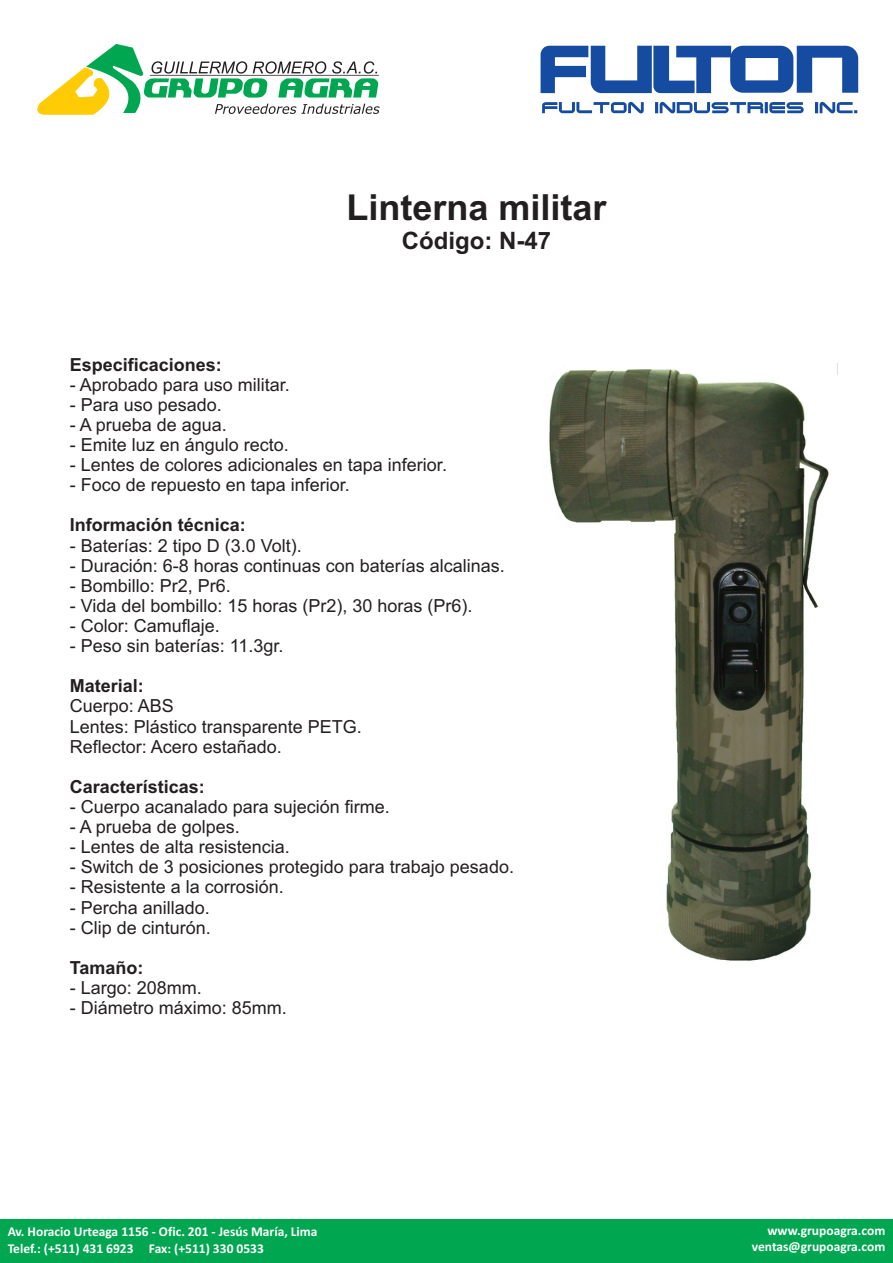
<style>
.page{position:relative;width:893px;height:1263px;background:#fff}
.page>*{position:absolute;margin:0;border:0;box-sizing:border-box;transform-origin:0 0}
.t1{font:700 36px "Arial";color:#231f20}
.t2{font:700 24px "Arial";color:#231f20}
.t3{font:18px/20.1px "Arial";color:#231f20}
.t4{font:700 18px "Arial";color:#231f20}
.t5{font:700 13.5px/16.5px "Calibri";color:#fff}
</style>
<div class="page">
<div style="left:0;top:1219px;width:893px;height:44px;background:#00a650"></div>
<svg style="left:541px;top:46px;width:317px;height:47px"></svg>
<svg style="left:542px;top:102px;width:315px;height:11px"></svg>
<svg style="left:37px;top:44px;width:343px;height:71px"></svg>
<img style="left:549px;top:369px;width:280px;height:592px">
<h1 class="t1" style="left:346px;top:194px;width:262px">Linterna militar</h1>
<h2 class="t2" style="left:402px;top:232px;width:151px">Código: N-47</h2>
<p class="t4" style="left:70px;top:357px;width:154px">Especificaciones:</p>
<p class="t3" style="left:70px;top:376px;width:222px">- Aprobado para uso militar.</p>
<p class="t3" style="left:70px;top:396px;width:154px">- Para uso pesado.</p>
<p class="t3" style="left:70px;top:416px;width:159px">- A prueba de agua.</p>
<p class="t3" style="left:70px;top:436px;width:221px">- Emite luz en ángulo recto.</p>
<p class="t3" style="left:70px;top:456px;width:379px">- Lentes de colores adicionales en tapa inferior.</p>
<p class="t3" style="left:70px;top:476px;width:282px">- Foco de repuesto en tapa inferior.</p>
<p class="t4" style="left:70px;top:518px;width:178px">Información técnica:</p>
<p class="t3" style="left:70px;top:537px;width:234px">- Baterías: 2 tipo D (3.0 Volt).</p>
<p class="t3" style="left:70px;top:557px;width:437px">- Duración: 6-8 horas continuas con baterías alcalinas.</p>
<p class="t3" style="left:70px;top:577px;width:163px">- Bombillo: Pr2, Pr6.</p>
<p class="t3" style="left:70px;top:597px;width:404px">- Vida del bombillo: 15 horas (Pr2), 30 horas (Pr6).</p>
<p class="t3" style="left:70px;top:617px;width:152px">- Color: Camuflaje.</p>
<p class="t3" style="left:70px;top:637px;width:215px">- Peso sin baterías: 11.3gr.</p>
<p class="t4" style="left:70px;top:679px;width:76px">Material:</p>
<p class="t3" style="left:70px;top:698px;width:294px">Cuerpo: ABS<br>Lentes: Plástico transparente PETG.<br>Reflector: Acero estañado.</p>
<p class="t4" style="left:70px;top:780px;width:137px">Características:</p>
<p class="t3" style="left:70px;top:798px;width:322px">- Cuerpo acanalado para sujeción firme.</p>
<p class="t3" style="left:70px;top:818px;width:172px">- A prueba de golpes.</p>
<p class="t3" style="left:70px;top:838px;width:222px">- Lentes de alta resistencia.</p>
<p class="t3" style="left:70px;top:859px;width:446px">- Switch de 3 posiciones protegido para trabajo pesado.</p>
<p class="t3" style="left:70px;top:879px;width:216px">- Resistente a la corrosión.</p>
<p class="t3" style="left:70px;top:899px;width:142px">- Percha anillado.</p>
<p class="t3" style="left:70px;top:919px;width:143px">- Clip de cinturón.</p>
<p class="t4" style="left:70px;top:961px;width:75px">Tamaño:</p>
<p class="t3" style="left:70px;top:979px;width:134px">- Largo: 208mm.</p>
<p class="t3" style="left:70px;top:999px;width:219px">- Diámetro máximo: 85mm.</p>
<p class="t5" style="left:8px;top:1224px;width:311px">Av. Horacio Urteaga 1156 - Ofic. 201 - Jesús María, Lima<br>Telef.: (+511) 431 6923 Fax: (+511) 330 0533</p>
<p class="t5" style="left:752px;top:1223px;width:135px;text-align:right">www.grupoagra.com ventas@grupoagra.com</p>
</div>
